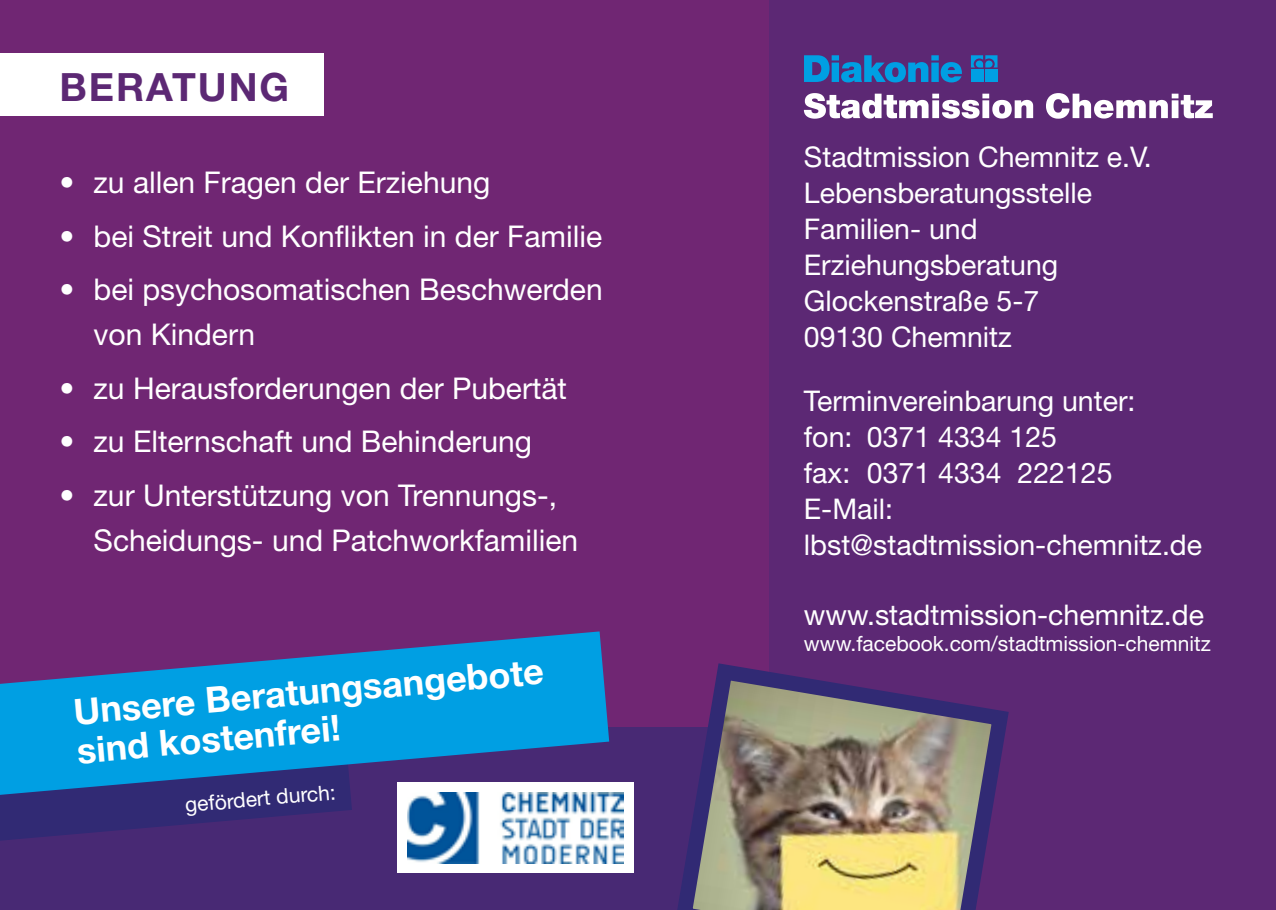
<style>
.page{position:relative;width:1276px;height:910px;background:#fff}
.page>*{position:absolute;margin:0;border:0;box-sizing:border-box;transform-origin:0 0}
.t1{font:700 39px "Helvetica Neue LT Std";letter-spacing:.05em;color:#5c2874}
.t2{font:700 36px/39px "Helvetica Neue LT Std";color:#fff}
.t3{font:30px/45px "Helvetica Neue LT Std";color:#fff}
.t4{font:28.5px/36px "Helvetica Neue LT Std";color:#fff}
.t5{font:21px "Helvetica Neue LT Std";color:#fff}
</style>
<div class="page">
<div style="left:0;top:0;width:780px;height:901px;background:#702673"></div>
<div style="left:0;top:728px;width:791px;height:182px;background:#482974"></div>
<div style="left:770px;top:0;width:506px;height:910px;background:#5c2874"></div>
<svg style="left:971px;top:55px;width:26px;height:12px"></svg>
<div style="left:971px;top:70px;width:12px;height:12px;background:#009fe3"></div>
<div style="left:985px;top:70px;width:12px;height:12px;background:#009fe3"></div>
<svg style="left:804px;top:55px;width:158px;height:27px"></svg>
<svg style="left:804px;top:93px;width:408px;height:26px"></svg>
<div style="left:0;top:54px;width:323px;height:62px;background:#fff"></div>
<svg style="left:667px;top:655px;width:342px;height:255px"></svg>
<svg style="left:0;top:795px;width:352px;height:46px"></svg>
<svg style="left:0;top:631px;width:609px;height:164px;fill:#009fe3"></svg>
<div style="left:397px;top:782px;width:236px;height:91px;background:#fff"></div>
<img style="left:408px;top:792px;width:216px;height:71px">
<h1 class="t1" style="left:60px;top:63px;width:231px">BERATUNG</h1>
<p class="t3" style="left:60px;top:160px;width:432px">• zu allen Fragen der Erziehung</p>
<p class="t3" style="left:60px;top:213px;width:544px">• bei Streit und Konflikten in der Familie</p>
<p class="t3" style="left:94px;top:267px;width:510px;text-indent:-34px">• bei psychosomatischen Beschwerden von Kindern</p>
<p class="t3" style="left:60px;top:365px;width:509px">• zu Herausforderungen der Pubertät</p>
<p class="t3" style="left:60px;top:419px;width:474px">• zu Elternschaft und Behinderung</p>
<p class="t3" style="left:94px;top:472px;width:486px;text-indent:-34px">• zur Unterstützung von Trennungs-,<br>Scheidungs- und Patchworkfamilien</p>
<p class="t2" style="left:72px;top:692px;width:473px;rotate:-5deg">Unsere Beratungsangebote sind kostenfrei!</p>
<p class="t5" style="left:184px;top:792px;width:152px;rotate:-5deg">gefördert durch:</p>
<p class="t4" style="left:804px;top:139px;width:349px">Stadtmission Chemnitz e.V.<br>Lebensberatungsstelle<br>Familien- und<br>Erziehungsberatung<br>Glockenstraße 5-7<br>09130 Chemnitz</p>
<p class="t4" style="left:804px;top:382px;width:400px">Terminvereinbarung unter:<br>fon: 0371 4334 125<br>fax: 0371 4334 222125<br>E-Mail: lbst@stadtmission-chemnitz.de</p>
<p class="t4" style="left:804px;top:597px;width:402px">www.stadtmission-chemnitz.de</p>
<p class="t5" style="left:804px;top:631px;width:408px">www.facebook.com/stadtmission-chemnitz</p>
</div>
